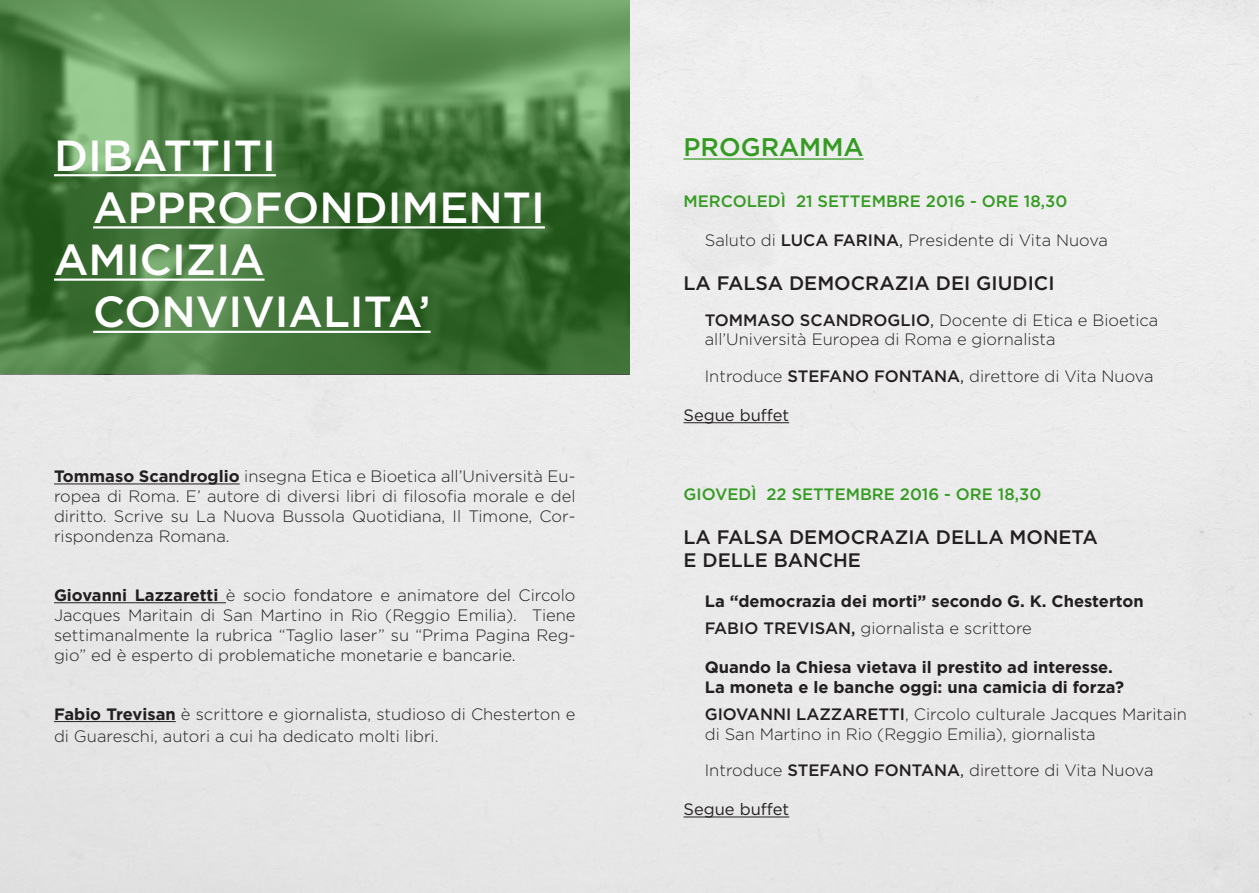
<style>
.page{position:relative;width:1259px;height:893px;background:#e9e9e9}
.page>*{position:absolute;margin:0;border:0;box-sizing:border-box;transform-origin:0 0}
.t1{font:500 43.5px "Gotham";color:#fff}
.t2{font:500 25.5px "Gotham";color:#359b23}
.t3{font:500 19.5px "Gotham";color:#231f20}
.t4{font:300 16.5px/19.8px "Gotham";color:#231f20}
.t5{font:700 16.5px "Gotham";color:#231f20}
.t6{font:500 16.5px "Gotham";color:#359b23}
.t7{font:16.5px "Gotham";color:#231f20}
.s1{font-weight:700}
.s2{font-weight:500}
.s3{font-weight:400}
</style>
<div class="page">
<svg style="left:0;top:0;width:629px;height:373px;background:#4b7e42"></svg>
<hr style="left:54px;top:174px;width:222px;height:2px;background:#fff">
<hr style="left:93px;top:226px;width:452px;height:3px;background:#fff">
<hr style="left:54px;top:279px;width:210px;height:2px;background:#fff">
<hr style="left:93px;top:331px;width:337px;height:2px;background:#fff">
<hr style="left:54px;top:484px;width:186px;height:1px;background:#231f20">
<hr style="left:54px;top:602px;width:172px;height:1px;background:#231f20">
<hr style="left:54px;top:721px;width:122px;height:1px;background:#231f20">
<hr style="left:683px;top:158px;width:180px;height:2px;background:#359b23">
<hr style="left:683px;top:422px;width:106px;height:1px;background:#231f20">
<hr style="left:683px;top:817px;width:106px;height:1px;background:#231f20">
<p class="t1" style="left:54px;top:127px;width:223px">DIBATTITI</p>
<p class="t1" style="left:93px;top:179px;width:453px">APPROFONDIMENTI</p>
<p class="t1" style="left:54px;top:231px;width:212px">AMICIZIA</p>
<p class="t1" style="left:93px;top:284px;width:339px">CONVIVIALITA’</p>
<p class="t4" style="left:54px;top:466px;width:523px;text-align:justify"><span class="s1">Tommaso Scandroglio</span> insegna Etica e Bioetica all’Università Eu&shy;ropea di Roma. E’ autore di diversi libri di filosofia morale e del diritto. Scrive su La Nuova Bussola Quotidiana, Il Timone, Cor&shy;rispondenza Romana.</p>
<p class="t4" style="left:54px;top:585px;width:523px;text-align:justify"><span class="s1">Giovanni Lazzaretti</span> è socio fondatore e animatore del Circolo Jacques Maritain di San Martino in Rio (Reggio Emilia). Tiene settimanalmente la rubrica “Taglio laser” su “Prima Pagina Reg&shy;gio” ed è esperto di problematiche monetarie e bancarie.</p>
<p class="t4" style="left:54px;top:703px;width:523px;line-height:21.6px"><span class="s1">Fabio Trevisan</span> è scrittore e giornalista, studioso di Chesterton e di Guareschi, autori a cui ha dedicato molti libri.</p>
<p class="t2" style="left:683px;top:131px;width:182px">PROGRAMMA</p>
<p class="t6" style="left:683px;top:190px;width:385px">MERCOLEDÌ 21 SETTEMBRE 2016 - ORE 18,30</p>
<p class="t4" style="left:705px;top:230px;width:405px">Saluto di <span class="s2">LUCA FARINA</span><span class="s3">,</span> Presidente di Vita Nuova</p>
<p class="t3" style="left:683px;top:270px;width:372px">LA FALSA DEMOCRAZIA DEI GIUDICI</p>
<p class="t4" style="left:705px;top:309px;width:455px"><span class="s2">TOMMASO SCANDROGLIO</span><span class="s3">,</span> Docente di Etica e Bioetica all’Università Europea di Roma e giornalista</p>
<p class="t4" style="left:705px;top:365px;width:450px">Introduce <span class="s2">STEFANO FONTANA</span><span class="s3">,</span> direttore di Vita Nuova</p>
<p class="t7" style="left:683px;top:405px;width:107px">Segue buffet</p>
<p class="t6" style="left:683px;top:484px;width:359px">GIOVEDÌ 22 SETTEMBRE 2016 - ORE 18,30</p>
<p class="t3" style="left:683px;top:524px;width:416px">LA FALSA DEMOCRAZIA DELLA MONETA</p>
<p class="t3" style="left:683px;top:547px;width:179px">E DELLE BANCHE</p>
<p class="t5" style="left:705px;top:590px;width:440px">La “democrazia dei morti” secondo G. K. Chesterton</p>
<p class="t4" style="left:705px;top:617px;width:328px"><span class="s2">FABIO TREVISAN,</span> giornalista e scrittore</p>
<p class="t5" style="left:705px;top:656px;width:410px">Quando la Chiesa vietava il prestito ad interesse.</p>
<p class="t5" style="left:705px;top:676px;width:421px">La moneta e le banche oggi: una camicia di forza?</p>
<p class="t4" style="left:705px;top:704px;width:484px"><span class="s2">GIOVANNI LAZZARETTI</span>, Circolo culturale Jacques Maritain di San Martino in Rio (Reggio Emilia), giornalista</p>
<p class="t4" style="left:705px;top:759px;width:450px">Introduce <span class="s2">STEFANO FONTANA</span><span class="s3">,</span> direttore di Vita Nuova</p>
<p class="t7" style="left:683px;top:799px;width:107px">Segue buffet</p>
</div>
